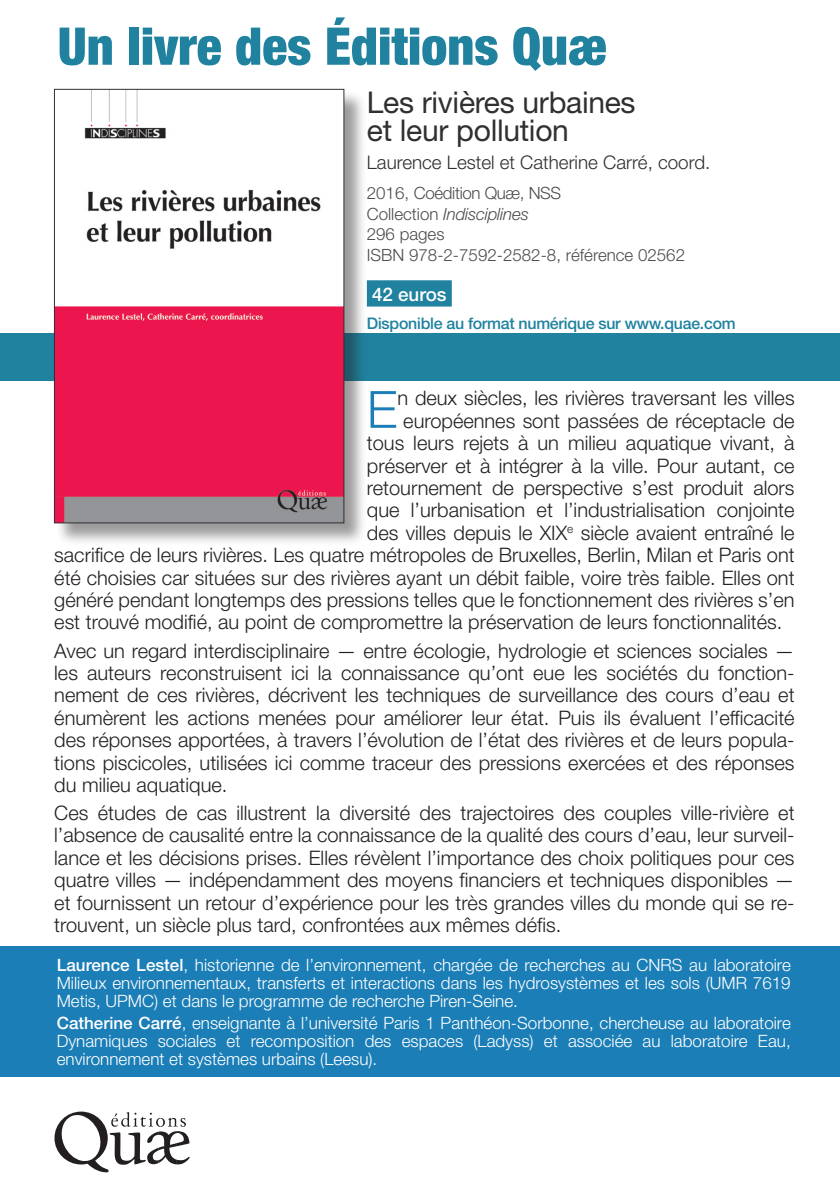
<style>
.page{position:relative;width:840px;height:1191px;background:#fff}
.page>*{position:absolute;margin:0;border:0;box-sizing:border-box;transform-origin:0 0}
.t1{font:900 condensed 52px "Helvetica Neue";color:#20829f}
.t2{font:300 51.4px "Helvetica Neue";color:#1b7eb7}
.t3{font:30px/28px "Helvetica Neue";letter-spacing:-.01em;color:#312f30}
.t4{font:300 20px/22.4px "Helvetica Neue";color:#231f20;text-align:justify}
.t5{font:300 18.8px "Helvetica Neue";color:#312f30}
.t6{font:500 18.8px "Helvetica Neue";color:#fff}
.t7{font:300 17px/18px "Helvetica Neue";color:#fff;text-align:justify}
.t8{font:300 16.8px/20.6px "Helvetica Neue";color:#4b4c4d}
.t9{font:500 16px "Helvetica Neue";letter-spacing:-.02em;color:#20829f}
.s1{font-style:italic}
.s2{font-weight:500}
</style>
<div class="page">
<div style="left:366px;top:280px;width:85px;height:26px;background:#20829f"></div>
<svg style="left:54px;top:1111px;width:135px;height:61px"></svg>
<div style="left:0;top:946px;width:839px;height:130px;background:#1b7eb7"></div>
<div style="left:0;top:333px;width:839px;height:48px;background:#20829f"></div>
<div style="left:55px;top:90px;width:312px;height:456px;background:#231f20;opacity:.45"></div>
<img style="left:56px;top:91px;width:286px;height:430px">
<div style="left:54px;top:89px;width:290px;height:434px;border:1px solid #312f30"></div>
<h1 class="t1" style="left:58px;top:14px;width:550px">Un livre des Éditions Quæ</h1>
<h3 class="t3" style="left:366px;top:88px;width:270px">Les rivières urbaines et leur pollution</h3>
<p class="t5" style="left:366px;top:151px;width:345px">Laurence Lestel et Catherine Carré, coord.</p>
<p class="t8" style="left:366px;top:182px;width:319px">2016, Coédition Quæ, NSS<br>Collection <span class="s1">Indisciplines<br></span>296 pages<br>ISBN 978-2-7592-2582-8, référence 02562</p>
<p class="t6" style="left:372px;top:283px;width:76px">42 euros</p>
<p class="t9" style="left:366px;top:314px;width:370px">Disponible au format numérique sur www.quae.com</p>
<h2 class="t2" style="left:366px;top:378px;width:32px">E</h2>
<p class="t4" style="left:397px;top:387px;width:398px">n deux siècles, les rivières traversant les villes</p>
<p class="t4" style="left:403px;top:409px;width:392px">européennes sont passées de réceptacle de</p>
<p class="t4" style="left:366px;top:431px;width:429px">tous leurs rejets à un milieu aquatique vivant, à</p>
<p class="t4" style="left:366px;top:454px;width:429px">préserver et à intégrer à la ville. Pour autant, ce</p>
<p class="t4" style="left:366px;top:476px;width:429px">retournement de perspective s’est produit alors</p>
<p class="t4" style="left:366px;top:499px;width:429px">que l’urbanisation et l’industrialisation conjointe</p>
<p class="t4" style="left:366px;top:521px;width:429px">des villes depuis le XIX<sup>e</sup> siècle avaient entraîné le</p>
<p class="t4" style="left:54px;top:543px;width:741px">sacrifice de leurs rivières. Les quatre métropoles de Bruxelles, Berlin, Milan et Paris ont</p>
<p class="t4" style="left:54px;top:566px;width:741px">été choisies car situées sur des rivières ayant un débit faible, voire très faible. Elles ont</p>
<p class="t4" style="left:54px;top:588px;width:741px">généré pendant longtemps des pressions telles que le fonctionnement des rivières s’en</p>
<p class="t4" style="left:54px;top:611px;width:729px">est trouvé modifié, au point de compromettre la préservation de leurs fonctionnalités.</p>
<p class="t4" style="left:54px;top:639px;width:741px">Avec un regard interdisciplinaire — entre écologie, hydrologie et sciences sociales — les auteurs reconstruisent ici la connaissance qu’ont eue les sociétés du fonction&shy;nement de ces rivières, décrivent les techniques de surveillance des cours d’eau et énumèrent les actions menées pour améliorer leur état. Puis ils évaluent l’efficacité des réponses apportées, à travers l’évolution de l’état des rivières et de leurs popula&shy;tions piscicoles, utilisées ici comme traceur des pressions exercées et des réponses du milieu aquatique.</p>
<p class="t4" style="left:54px;top:801px;width:741px">Ces études de cas illustrent la diversité des trajectoires des couples ville-rivière et l’absence de causalité entre la connaissance de la qualité des cours d’eau, leur surveil&shy;lance et les décisions prises. Elles révèlent l’importance des choix politiques pour ces quatre villes — indépendamment des moyens financiers et techniques disponibles — et fournissent un retour d’expérience pour les très grandes villes du monde qui se re&shy;trouvent, un siècle plus tard, confrontées aux mêmes défis.</p>
<p class="t7" style="left:57px;top:955px;width:735px"><span class="s2">Laurence Lestel</span>, historienne de l’environnement, chargée de recherches au CNRS au laboratoire Milieux environnementaux, transferts et interactions dans les hydrosystèmes et les sols (UMR 7619<br>Metis, UPMC) et dans le programme de recherche Piren-Seine.</p>
<p class="t7" style="left:57px;top:1013px;width:735px"><span class="s2">Catherine Carré</span>, enseignante à l’université Paris 1 Panthéon-Sorbonne, chercheuse au laboratoire Dynamiques sociales et recomposition des espaces (Ladyss) et associée au laboratoire Eau, environnement et systèmes urbains (Leesu).</p>
</div>
